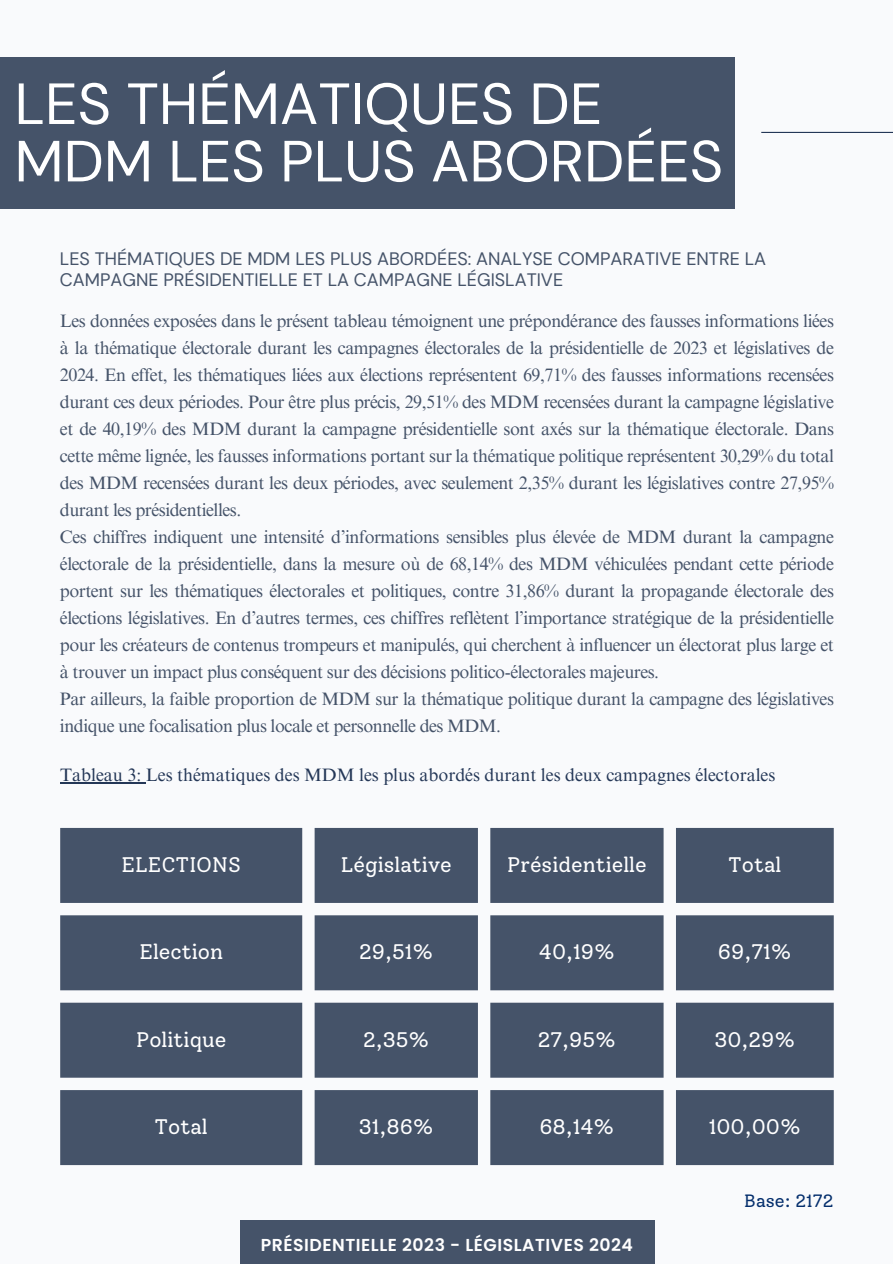
<style>
.page{position:relative;width:893px;height:1264px;background:#fff}
.page>*{position:absolute;margin:0;border:0;box-sizing:border-box;transform-origin:0 0}
.t1{font:57.9px/57.3px "DM Sans";color:#fff}
.t2{font:21px "Solway";color:#fff}
.t3{font:18px/27px "Times NRMT Pro";letter-spacing:-.025em;color:#455369;text-align:justify}
.t4{font:18px/21.3px "DM Sans";color:#455369}
.t5{font:18px "Times NRMT Pro";color:#243757}
.t6{font:17.85px "Solway";color:#052f6d}
.t7{font:600 17.25px "Poppins";letter-spacing:.03em;color:#fff}
</style>
<div class="page">
<div style="left:0;top:0;width:892px;height:1263px;background:#f9fafc"></div>
<div style="left:240px;top:1220px;width:414px;height:43px;background:#455369"></div>
<div style="left:0;top:57px;width:734px;height:151px;background:#455369"></div>
<hr style="left:761px;top:132px;width:131px;height:1px;background:#243757">
<svg style="left:60px;top:828px;width:773px;height:337px;background:#606c7f"></svg>
<hr style="left:60px;top:782px;width:86px;height:1px;background:#243757">
<h3 class="t1" style="left:15px;top:76px;width:710px">LES THÉMATIQUES DE<br>MDM LES PLUS ABORDÉES</h3>
<p class="t4" style="left:60px;top:248px;width:707px">LES THÉMATIQUES DE MDM LES PLUS ABORDÉES: ANALYSE COMPARATIVE ENTRE LA<br>CAMPAGNE PRÉSIDENTIELLE ET LA CAMPAGNE LÉGISLATIVE</p>
<p class="t3" style="left:60px;top:309px;width:775px">Les données exposées dans le présent tableau témoignent une prépondérance des fausses informations liées à la thématique électorale durant les campagnes électorales de la présidentielle de 2023 et législatives de 2024. En effet, les thématiques liées aux élections représentent 69,71% des fausses informations recensées durant ces deux périodes. Pour être plus précis, 29,51% des MDM recensées durant la campagne législative et de 40,19% des MDM durant la campagne présidentielle sont axés sur la thématique électorale. Dans cette même lignée, les fausses informations portant sur la thématique politique représentent 30,29% du total des MDM recensées durant les deux périodes, avec seulement 2,35% durant les législatives contre 27,95% durant les présidentielles.</p>
<p class="t3" style="left:60px;top:525px;width:775px">Ces chiffres indiquent une intensité d’informations sensibles plus élevée de MDM durant la campagne électorale de la présidentielle, dans la mesure où de 68,14% des MDM véhiculées pendant cette période portent sur les thématiques électorales et politiques, contre 31,86% durant la propagande électorale des élections législatives. En d’autres termes, ces chiffres reflètent l’importance stratégique de la présidentielle pour les créateurs de contenus trompeurs et manipulés, qui cherchent à influencer un électorat plus large et à trouver un impact plus conséquent sur des décisions politico-électorales majeures.</p>
<p class="t3" style="left:60px;top:687px;width:775px">Par ailleurs, la faible proportion de MDM sur la thématique politique durant la campagne des législatives indique une focalisation plus locale et personnelle des MDM.</p>
<p class="t5" style="left:60px;top:768px;width:716px">Tableau 3: Les thématiques des MDM les plus abordés durant les deux campagnes électorales</p>
<p class="t2" style="left:121px;top:851px;width:121px">ELECTIONS</p>
<p class="t2" style="left:340px;top:851px;width:113px">Législative</p>
<p class="t2" style="left:507px;top:851px;width:141px">Présidentielle</p>
<p class="t2" style="left:728px;top:851px;width:55px">Total</p>
<p class="t2" style="left:139px;top:939px;width:85px">Election</p>
<p class="t2" style="left:359px;top:939px;width:76px">29,51%</p>
<p class="t2" style="left:539px;top:939px;width:77px">40,19%</p>
<p class="t2" style="left:718px;top:939px;width:75px">69,71%</p>
<p class="t2" style="left:136px;top:1026px;width:92px">Politique</p>
<p class="t2" style="left:363px;top:1026px;width:68px">2,35%</p>
<p class="t2" style="left:537px;top:1026px;width:80px">27,95%</p>
<p class="t2" style="left:714px;top:1026px;width:82px">30,29%</p>
<p class="t2" style="left:154px;top:1113px;width:55px">Total</p>
<p class="t2" style="left:359px;top:1113px;width:76px">31,86%</p>
<p class="t2" style="left:539px;top:1113px;width:77px">68,14%</p>
<h2 class="t2" style="left:708px;top:1113px;width:94px">100,00%</h2>
<h1 class="t7" style="left:261px;top:1232px;width:373px">PRÉSIDENTIELLE 2023 - LÉGISLATIVES 2024</h1>
<p class="t6" style="left:744px;top:1189px;width:91px">Base: 2172</p>
</div>
